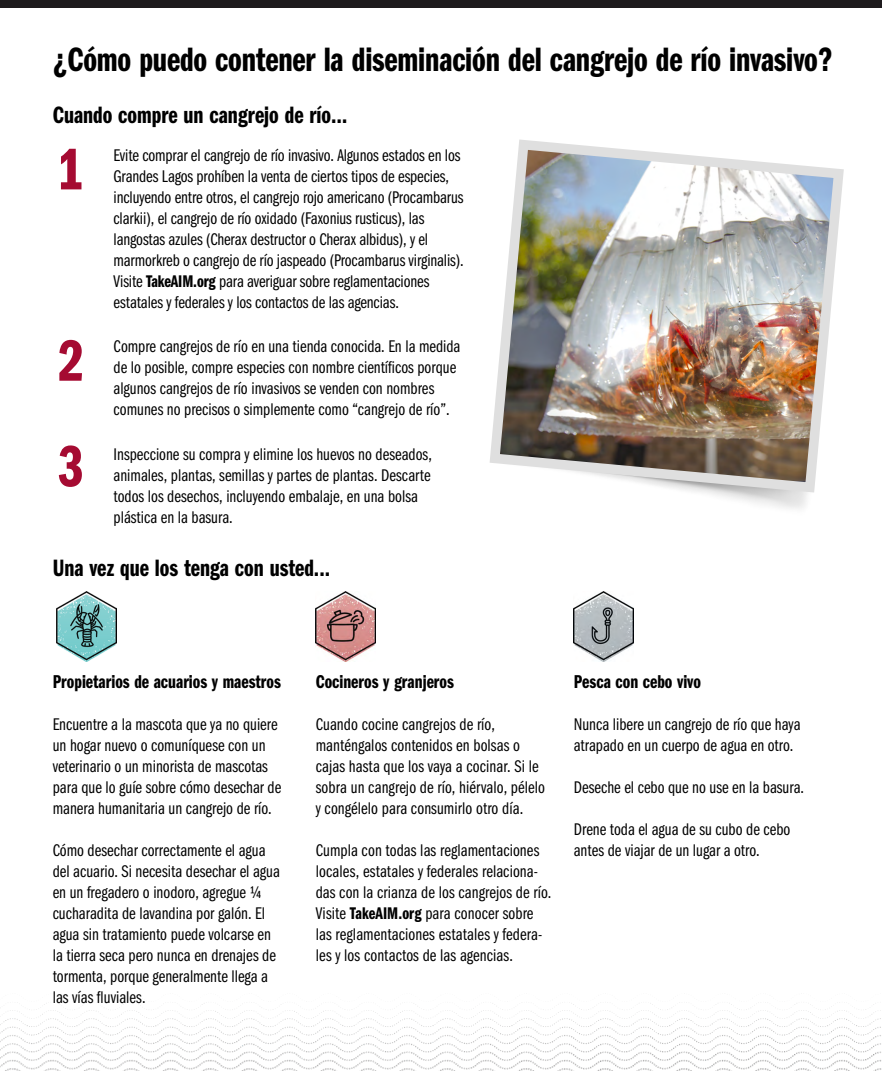
<style>
.page{position:relative;width:882px;height:1071px;background:#fff}
.page>*{position:absolute;margin:0;border:0;box-sizing:border-box;transform-origin:0 0}
.Body_Text{font:60.38px "Franklin Gothic URW Com Dem";color:#a50b32}
.Heading_2{font:35px "Franklin Gothic URW Com Dem";letter-spacing:-.005em;color:#000}
.Heading_3{font:24.5px "Franklin Gothic URW Com Dem";color:#000}
.Heading_4{font:19.25px "Franklin Gothic URW Com Dem";color:#000}
.Body_Text-2{font:17.5px/21px "Franklin Gothic URW Com Boo";color:#000}
.s1{font-family:"Franklin Gothic URW Com Dem"}
</style>
<div class="page">
<div style="left:0;top:0;width:882px;height:8px;background:#1e1b1d"></div>
<img style="left:0;top:1002px;width:882px;height:69px">
<img style="left:489px;top:139px;width:355px;height:359px">
<img style="left:57px;top:591px;width:60px;height:71px">
<img style="left:316px;top:591px;width:59px;height:71px">
<img style="left:574px;top:591px;width:59px;height:71px">
<h2 class="Heading_2" style="left:53px;top:35px;width:782px">¿Cómo puedo contener la diseminación del cangrejo de río invasivo?</h2>
<h3 class="Heading_3" style="left:53px;top:98px;width:296px">Cuando compre un cangrejo de río…</h3>
<p class="Body_Text" style="left:58px;top:127px;width:27px">1</p>
<p class="Body_Text-2" style="left:114px;top:144px;width:352px">Evite comprar el cangrejo de río invasivo. Algunos estados en los Grandes Lagos prohíben la venta de ciertos tipos de especies, incluyendo entre otros, el cangrejo rojo americano (Procambarus clarkii), el cangrejo de río oxidado (Faxonius rusticus), las langostas azules (Cherax destructor o Cherax albidus), y el marmorkreb o cangrejo de río jaspeado (Procambarus virginalis).<br>Visite <span class="s1">TakeAIM.org</span> para averiguar sobre reglamentaciones estatales y federales y los contactos de las agencias.</p>
<p class="Body_Text" style="left:58px;top:319px;width:27px">2</p>
<p class="Body_Text-2" style="left:114px;top:335px;width:348px">Compre cangrejos de río en una tienda conocida. En la medida de lo posible, compre especies con nombre científicos porque algunos cangrejos de río invasivos se venden con nombres comunes no precisos o simplemente como “cangrejo de río”.</p>
<p class="Body_Text" style="left:58px;top:424px;width:27px">3</p>
<p class="Body_Text-2" style="left:114px;top:442px;width:320px">Inspeccione su compra y elimine los huevos no deseados, animales, plantas, semillas y partes de plantas. Descarte todos los desechos, incluyendo embalaje, en una bolsa plástica en la basura.</p>
<h3 class="Heading_3" style="left:53px;top:551px;width:279px">Una vez que los tenga con usted...</h3>
<h4 class="Heading_4" style="left:53px;top:668px;width:230px">Propietarios de acuarios y maestros</h4>
<p class="Body_Text-2" style="left:53px;top:713px;width:230px">Encuentre a la mascota que ya no quiere un hogar nuevo o comuníquese con un veterinario o un minorista de mascotas para que lo guíe sobre cómo desechar de manera humanitaria un cangrejo de río.</p>
<p class="Body_Text-2" style="left:53px;top:839px;width:229px">Cómo desechar correctamente el agua del acuario. Si necesita desechar el agua en un fregadero o inodoro, agregue ¼ cucharadita de lavandina por galón. El agua sin tratamiento puede volcarse en la tierra seca pero nunca en drenajes de tormenta, porque generalmente llega a las vías fluviales.</p>
<h4 class="Heading_4" style="left:316px;top:668px;width:140px">Cocineros y granjeros</h4>
<p class="Body_Text-2" style="left:316px;top:713px;width:231px">Cuando cocine cangrejos de río, manténgalos contenidos en bolsas o cajas hasta que los vaya a cocinar. Si le sobra un cangrejo de río, hiérvalo, pélelo y congélelo para consumirlo otro día.</p>
<p class="Body_Text-2" style="left:316px;top:839px;width:237px">Cumpla con todas las reglamentaciones locales, estatales y federales relaciona&shy;das con la crianza de los cangrejos de río.<br>Visite <span class="s1">TakeAIM.org</span> para conocer sobre las reglamentaciones estatales y federa&shy;les y los contactos de las agencias.</p>
<h4 class="Heading_4" style="left:574px;top:668px;width:129px">Pesca con cebo vivo</h4>
<p class="Body_Text-2" style="left:574px;top:713px;width:228px">Nunca libere un cangrejo de río que haya atrapado en un cuerpo de agua en otro.</p>
<p class="Body_Text-2" style="left:574px;top:776px;width:232px">Deseche el cebo que no use en la basura.</p>
<p class="Body_Text-2" style="left:574px;top:818px;width:218px">Drene toda el agua de su cubo de cebo antes de viajar de un lugar a otro.</p>
</div>
